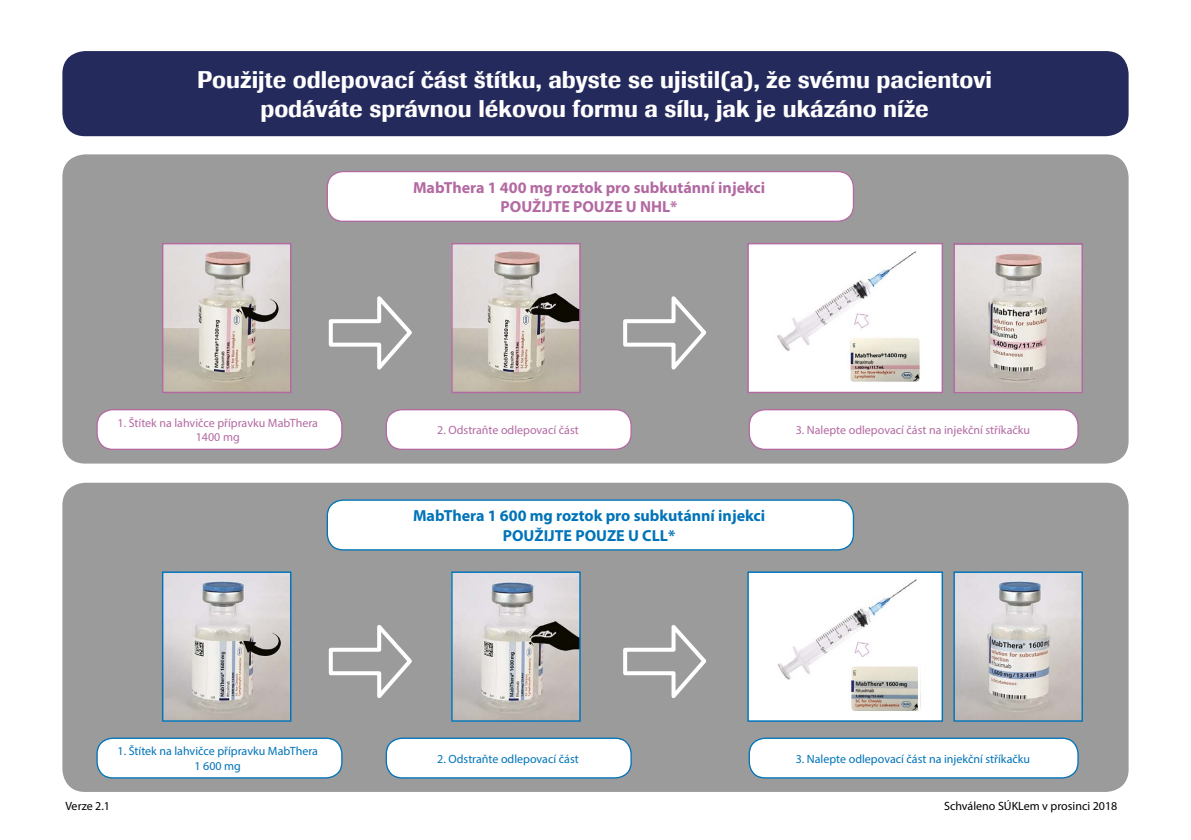
<style>
.page{position:relative;width:1191px;height:840px;background:#fff}
.page>*{position:absolute;margin:0;border:0;box-sizing:border-box;transform-origin:0 0}
.t1{font:500 24px/28.8px "Imago";color:#fff;text-align:center}
.t2{font:700 16px/19.2px "Myriad Pro";color:#b369a2;text-align:center}
.t3{font:700 16px/19.2px "Myriad Pro";color:#0073b9;text-align:center}
.t4{font:12px/14.4px "Myriad Pro";color:#b369a2;text-align:center}
.t5{font:12px/14.4px "Myriad Pro";color:#0073b9;text-align:center}
.t6{font:12px "Myriad Pro";color:#000}
</style>
<div class="page">
<div style="left:62px;top:154px;width:1066px;height:309px;background:#9c9b9b;border-radius:23px"></div>
<div style="left:62px;top:482px;width:1066px;height:309px;background:#9c9b9b;border-radius:23px"></div>
<div style="left:62px;top:51px;width:1066px;height:85px;background:#252a5d;border-radius:23px"></div>
<svg style="left:328px;top:296px;width:84px;height:74px"></svg>
<svg style="left:328px;top:625px;width:84px;height:73px"></svg>
<svg style="left:623px;top:296px;width:84px;height:74px"></svg>
<svg style="left:623px;top:625px;width:84px;height:73px"></svg>
<svg style="left:327px;top:171px;width:527px;height:51px;background:#faf6f9"></svg>
<svg style="left:327px;top:499px;width:527px;height:51px;background:#f1f6fa"></svg>
<svg style="left:96px;top:409px;width:246px;height:41px;background:#f7f2f6"></svg>
<svg style="left:96px;top:737px;width:246px;height:41px;background:#ecf3f7"></svg>
<svg style="left:386px;top:409px;width:246px;height:41px;background:#f7f1f6"></svg>
<svg style="left:386px;top:737px;width:246px;height:41px;background:#ecf3f7"></svg>
<svg style="left:748px;top:409px;width:330px;height:41px;background:#f7f3f6"></svg>
<svg style="left:748px;top:737px;width:330px;height:41px;background:#edf4f7"></svg>
<svg style="left:162px;top:243px;width:129px;height:150px;background:#ccc2bd"></svg>
<svg style="left:162px;top:571px;width:129px;height:150px;background:#c4c4c6"></svg>
<svg style="left:451px;top:243px;width:130px;height:150px;background:#c5bbb6"></svg>
<svg style="left:451px;top:571px;width:130px;height:150px;background:#bdbec1"></svg>
<svg style="left:747px;top:243px;width:196px;height:150px;background:#f1eeef"></svg>
<svg style="left:747px;top:571px;width:196px;height:150px;background:#f2f6f8"></svg>
<svg style="left:953px;top:243px;width:130px;height:150px;background:#cfc5c3"></svg>
<svg style="left:953px;top:571px;width:130px;height:150px;background:#c6c6c8"></svg>
<svg style="left:850px;top:666px;width:69px;height:43px"></svg>
<img style="left:852px;top:666px;width:66px;height:43px">
<p class="t1" style="left:197px;top:65px;width:796px">Použijte odlepovací část štítku, abyste se ujistil(a), že svému pacientovi podáváte správnou lékovou formu a sílu, jak je ukázáno níže</p>
<p class="t4" style="left:117px;top:415px;width:202px">1. Štítek na lahvičce přípravku MabThera<br>1400 mg</p>
<p class="t5" style="left:117px;top:743px;width:202px">1. Štítek na lahvičce přípravku MabThera<br>1 600 mg</p>
<p class="t2" style="left:413px;top:177px;width:354px">MabThera 1 400 mg roztok pro subkutánní injekci<br>POUŽIJTE POUZE U NHL*</p>
<p class="t4" style="left:437px;top:422px;width:143px">2. Odstraňte odlepovací část</p>
<p class="t3" style="left:413px;top:505px;width:354px">MabThera 1 600 mg roztok pro subkutánní injekci<br>POUŽIJTE POUZE U CLL*</p>
<p class="t4" style="left:795px;top:422px;width:236px">3. Nalepte odlepovací část na injekční stříkačku</p>
<p class="t5" style="left:437px;top:750px;width:143px">2. Odstraňte odlepovací část</p>
<p class="t5" style="left:795px;top:750px;width:236px">3. Nalepte odlepovací část na injekční stříkačku</p>
<p class="t6" style="left:65px;top:797px;width:46px">Verze 2.1</p>
<p class="t6" style="left:944px;top:797px;width:175px">Schváleno SÚKLem v prosinci 2018</p>
</div>
